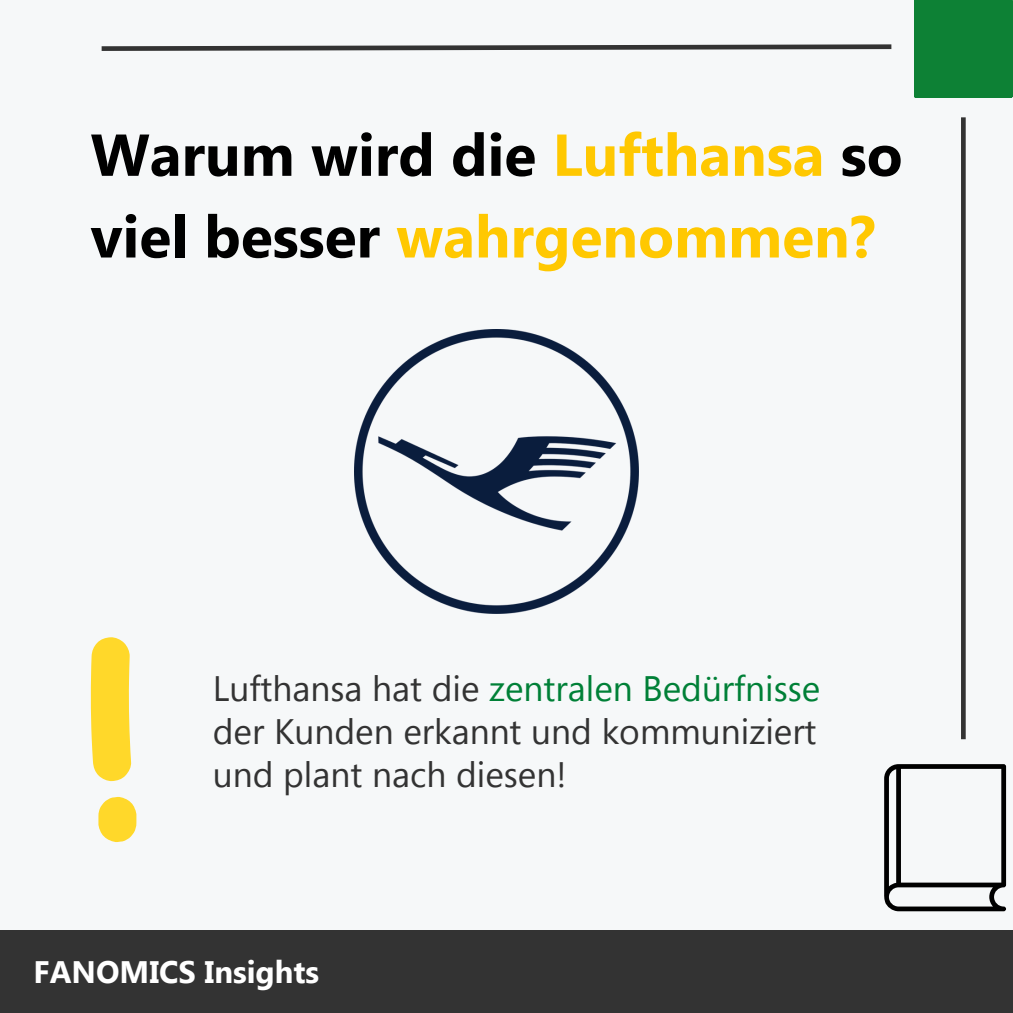
<style>
.page{position:relative;width:1013px;height:1013px;background:#fff}
.page>*{position:absolute;margin:0;border:0;box-sizing:border-box;transform-origin:0 0}
.t1{font:700 59px/81.6px "Segoe UI";color:#000}
.t2{font:35.38px/43.1px "Segoe UI";color:#333;text-align:justify}
.t3{font:700 31px "Segoe UI";color:#fff}
.s1{color:#ffc801}
.s2{color:#008037}
</style>
<div class="page">
<div style="left:0;top:0;width:1012px;height:1012px;background:#f6f8f9"></div>
<div style="left:0;top:930px;width:1012px;height:82px;background:#333"></div>
<div style="left:914px;top:0;width:98px;height:98px;background:#0d8135"></div>
<svg style="left:101px;top:44px;width:791px;height:7px"></svg>
<hr style="left:961px;top:117px;width:4px;height:622px;background:#333">
<svg style="left:884px;top:764px;width:122px;height:147px"></svg>
<img style="left:354px;top:330px;width:284px;height:284px">
<svg style="left:91px;top:637px;width:40px;height:144px;background:#fedb3f"></svg>
<svg style="left:98px;top:797px;width:38px;height:45px"></svg>
<p class="t1" style="left:91px;top:110px;width:813px">Warum wird die <span class="s1">Lufthansa</span> so viel besser <span class="s1">wahrgenommen?</span></p>
<p class="t2" style="left:213px;top:665px;width:609px">Lufthansa hat die <span class="s2">zentralen Bedürfnisse </span>der Kunden erkannt und kommuniziert und plant nach diesen!</p>
<p class="t3" style="left:34px;top:949px;width:287px">FANOMICS Insights</p>
</div>
